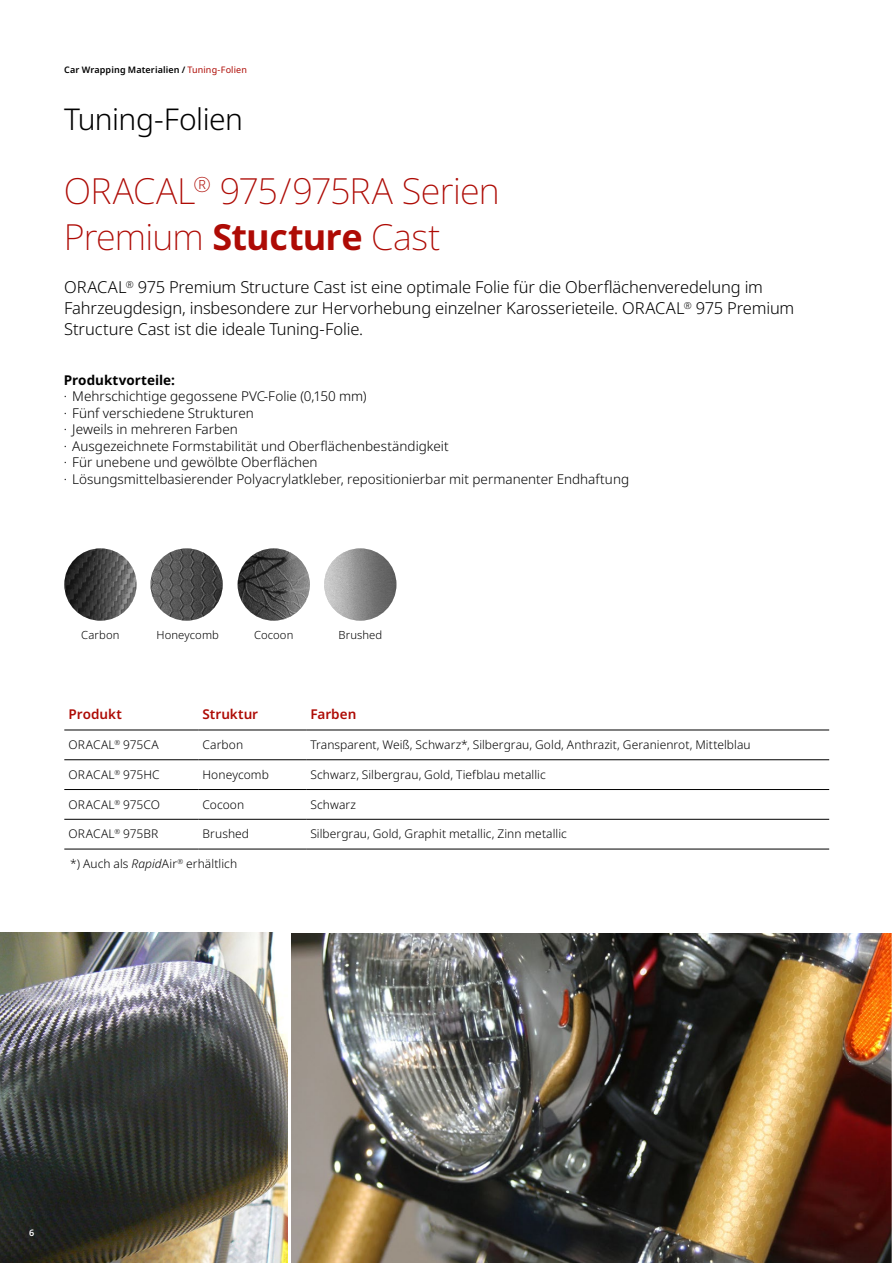
<style>
.page{position:relative;width:893px;height:1263px;background:#fff}
.page>*{position:absolute;margin:0;border:0;box-sizing:border-box;transform-origin:0 0}
.Heading{font:200 36px "Noto Sans";letter-spacing:-.02em;color:#ae0b05}
.Heading-2{font:300 30px "Noto Sans";letter-spacing:-.02em;color:#000}
.Body_text{font:300 16.5px/21px "Noto Sans";letter-spacing:-.01em;color:#000}
.Bullet_point_list{font:300 13.5px "Noto Sans";color:#000}
.Table_text_bold_colour{font:600 13.5px "Noto Sans";color:#ae0b05}
.Body_text_bold_colour{font:700 13.5px "Noto Sans";color:#000}
.Table_text{font:300 12px "Noto Sans";letter-spacing:.005em;color:#000}
.Body_text_8pt{font:300 11.25px "Noto Sans";letter-spacing:.01em;color:#000}
.t1{font:600 9px "Noto Sans";letter-spacing:.015em;color:#000}
.t2{font:600 9px "Noto Sans";color:#fff}
.s1{font-weight:400;color:#ae0b05}
.s2{font-weight:700}
.s3{font-style:italic}
</style>
<div class="page">
<img style="left:291px;top:933px;width:601px;height:330px">
<img style="left:0;top:932px;width:287px;height:331px">
<hr style="left:64px;top:730px;width:134px;height:1px;background:#000">
<hr style="left:198px;top:730px;width:108px;height:1px;background:#000">
<hr style="left:306px;top:730px;width:523px;height:1px;background:#000">
<hr style="left:64px;top:759px;width:134px;height:1px;background:#000">
<hr style="left:198px;top:759px;width:108px;height:1px;background:#000">
<hr style="left:306px;top:759px;width:523px;height:1px;background:#000">
<hr style="left:64px;top:819px;width:134px;height:1px;background:#000">
<hr style="left:198px;top:819px;width:108px;height:1px;background:#000">
<hr style="left:306px;top:819px;width:523px;height:1px;background:#000">
<hr style="left:64px;top:849px;width:134px;height:1px;background:#000">
<hr style="left:198px;top:849px;width:108px;height:1px;background:#000">
<hr style="left:306px;top:849px;width:523px;height:1px;background:#000">
<hr style="left:64px;top:789px;width:134px;height:1px;background:#000">
<hr style="left:198px;top:789px;width:108px;height:1px;background:#000">
<hr style="left:306px;top:789px;width:523px;height:1px;background:#000">
<img style="left:64px;top:548px;width:73px;height:73px;border-radius:36px">
<img style="left:150px;top:548px;width:73px;height:73px;border-radius:36px">
<img style="left:238px;top:548px;width:72px;height:73px;border-radius:36px">
<img style="left:324px;top:548px;width:72px;height:73px;border-radius:36px">
<p class="t1" style="left:64px;top:64px;width:184px">Car Wrapping Materialien / <span class="s1">Tuning-Folien</span></p>
<p class="Heading-2" style="left:64px;top:98px;width:180px">Tuning-Folien</p>
<p class="Heading" style="left:64px;top:166px;width:438px">ORACAL<sup>®</sup> 975/975RA Serien</p>
<p class="Heading" style="left:64px;top:211px;width:378px">Premium <span class="s2">Stucture</span> Cast</p>
<p class="Body_text" style="left:64px;top:277px;width:732px">ORACAL<sup>®</sup> 975 Premium Structure Cast ist eine optimale Folie für die Oberflächenveredelung im<br>Fahrzeugdesign, insbesondere zur Hervorhebung einzelner Karosserieteile. ORACAL<sup>®</sup> 975 Premium<br>Structure Cast ist die ideale Tuning-Folie.</p>
<p class="Body_text_bold_colour" style="left:64px;top:370px;width:113px">Produktvorteile:</p>
<p class="Bullet_point_list" style="left:64px;top:387px;width:304px">· Mehrschichtige gegossene PVC-Folie (0,150 mm)</p>
<p class="Bullet_point_list" style="left:64px;top:403px;width:192px">· Fünf verschiedene Strukturen</p>
<p class="Bullet_point_list" style="left:64px;top:420px;width:176px">· Jeweils in mehreren Farben</p>
<p class="Bullet_point_list" style="left:64px;top:436px;width:386px">· Ausgezeichnete Formstabilität und Oberflächenbeständigkeit</p>
<p class="Bullet_point_list" style="left:64px;top:453px;width:255px">· Für unebene und gewölbte Oberflächen</p>
<p class="Bullet_point_list" style="left:64px;top:469px;width:567px">· Lösungsmittelbasierender Polyacrylatkleber, repositionierbar mit permanenter Endhaftung</p>
<p class="Body_text_8pt" style="left:81px;top:627px;width:40px">Carbon</p>
<p class="Body_text_8pt" style="left:156px;top:627px;width:64px">Honeycomb</p>
<p class="Body_text_8pt" style="left:254px;top:627px;width:41px">Cocoon</p>
<p class="Body_text_8pt" style="left:338px;top:627px;width:45px">Brushed</p>
<p class="Table_text_bold_colour" style="left:69px;top:705px;width:55px">Produkt</p>
<p class="Table_text_bold_colour" style="left:202px;top:705px;width:57px">Struktur</p>
<p class="Table_text_bold_colour" style="left:310px;top:705px;width:47px">Farben</p>
<p class="Table_text" style="left:69px;top:736px;width:92px">ORACAL<sup>®</sup> 975CA</p>
<p class="Table_text" style="left:202px;top:736px;width:42px">Carbon</p>
<p class="Table_text" style="left:310px;top:736px;width:442px">Transparent, Weiß, Schwarz*, Silbergrau, Gold, Anthrazit, Geranienrot, Mittelblau</p>
<p class="Table_text" style="left:69px;top:766px;width:93px">ORACAL<sup>®</sup> 975HC</p>
<p class="Table_text" style="left:202px;top:766px;width:68px">Honeycomb</p>
<p class="Table_text" style="left:310px;top:766px;width:237px">Schwarz, Silbergrau, Gold, Tiefblau metallic</p>
<p class="Table_text" style="left:69px;top:796px;width:93px">ORACAL<sup>®</sup> 975CO</p>
<p class="Table_text" style="left:202px;top:796px;width:43px">Cocoon</p>
<p class="Table_text" style="left:310px;top:796px;width:47px">Schwarz</p>
<p class="Table_text" style="left:69px;top:826px;width:91px">ORACAL<sup>®</sup> 975BR</p>
<p class="Table_text" style="left:202px;top:826px;width:48px">Brushed</p>
<p class="Table_text" style="left:310px;top:826px;width:258px">Silbergrau, Gold, Graphit metallic, Zinn metallic</p>
<p class="Table_text" style="left:70px;top:855px;width:168px">*) Auch als <span class="s3">Rapid</span>Air<sup>®</sup> erhältlich</p>
<p class="t2" style="left:29px;top:1226px;width:7px">6</p>
</div>
